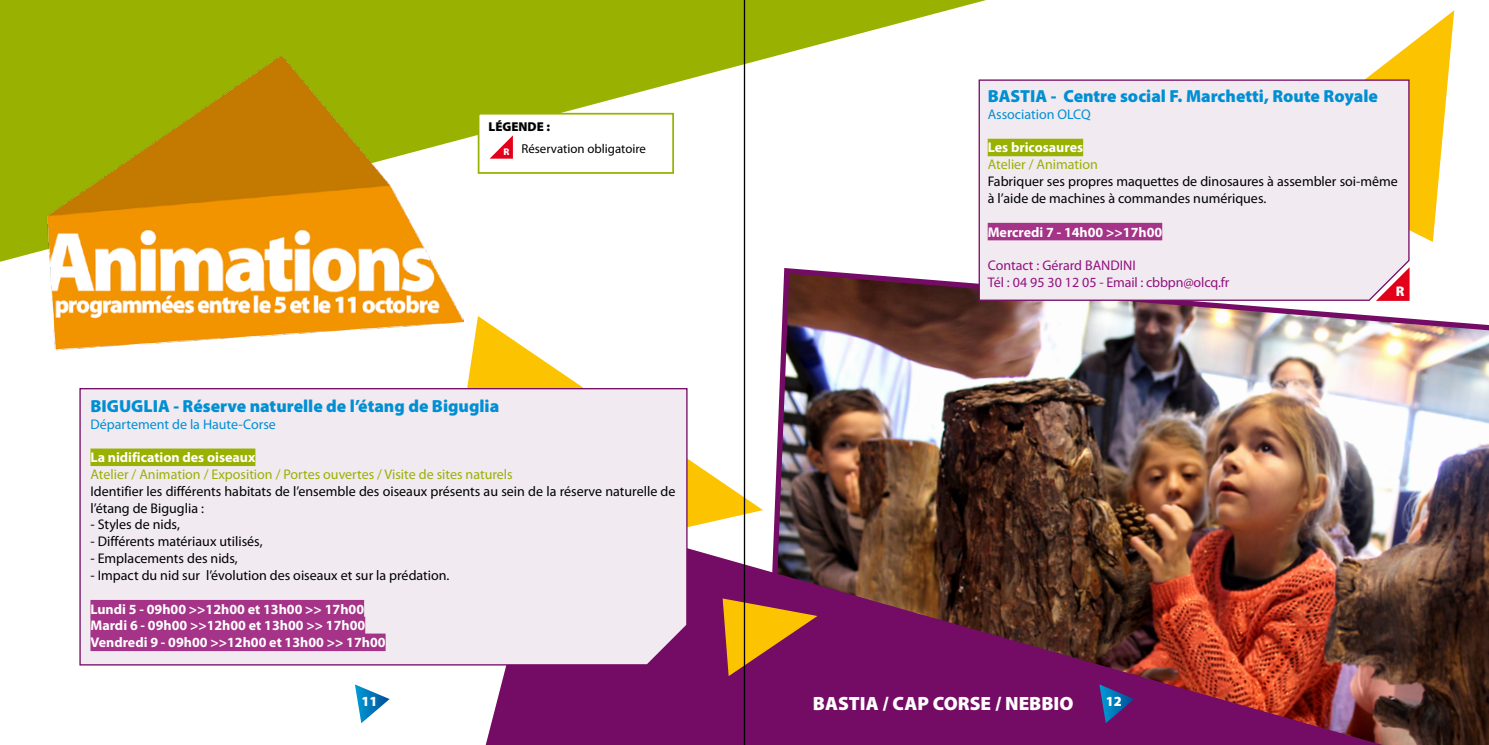
<style>
.page{position:relative;width:1489px;height:745px;background:#fff}
.page>*{position:absolute;margin:0;border:0;box-sizing:border-box;transform-origin:0 0}
.t1{font:900 19.25px "Myriad Pro";color:#fff}
.t2{font:900 17.5px "Myriad Pro";color:#008fd3}
.t3{font:14px/16.8px "Myriad Pro";color:#000}
.t4{font:700 14px/16.8px "Myriad Pro";color:#fff}
.t5{font:14px "Myriad Pro";color:#99b100}
.t6{font:14px/16.8px "Myriad Pro";color:#93117e}
.t7{font:14px "Myriad Pro";color:#008fd3}
.t8{font:900 14px "Myriad Pro";color:#fff}
.t9{font:12.95px "Myriad Pro";color:#000}
.t10{font:900 12.95px "Myriad Pro";color:#000}
.t11{font:900 9.62px "Myriad Pro";color:#fff}
</style>
<div class="page">
<svg style="left:1365px;top:11px;width:88px;height:231px"></svg>
<img style="left:774px;top:267px;width:714px;height:477px">
<svg style="left:0;top:0;width:986px;height:261px"></svg>
<img style="left:485px;top:508px;width:897px;height:236px">
<svg style="left:463px;top:316px;width:300px;height:267px"></svg>
<div style="left:977px;top:79px;width:432px;height:222px;background:#f1eaf1"></div>
<div style="left:987px;top:139px;width:96px;height:17px;background:#99b100"></div>
<div style="left:987px;top:223px;width:175px;height:17px;background:#a53488"></div>
<div style="left:79px;top:387px;width:609px;height:278px;background:#f1eaf1"></div>
<div style="left:90px;top:448px;width:165px;height:18px;background:#99b100"></div>
<div style="left:90px;top:599px;width:274px;height:18px;background:#a53488"></div>
<div style="left:90px;top:616px;width:275px;height:18px;background:#a53488"></div>
<div style="left:90px;top:633px;width:295px;height:17px;background:#a53488"></div>
<svg style="left:1375px;top:267px;width:34px;height:34px"></svg>
<div style="left:477px;top:113px;width:197px;height:61px;background:#fff;border:2px solid #99b100"></div>
<svg style="left:490px;top:135px;width:23px;height:23px"></svg>
<svg style="left:722px;top:598px;width:95px;height:77px;background:#b66533"></svg>
<img style="left:25px;top:0;width:438px;height:351px">
<svg style="left:355px;top:684px;width:34px;height:38px"></svg>
<svg style="left:1099px;top:684px;width:35px;height:38px"></svg>
<hr style="left:743px;top:0;width:2px;height:744px;background:#000">
<p class="t10" style="left:488px;top:119px;width:63px">LÉGENDE :</p>
<p class="t11" style="left:503px;top:146px;width:7px">R</p>
<p class="t9" style="left:521px;top:141px;width:126px">Réservation obligatoire</p>
<p class="t2" style="left:90px;top:395px;width:410px">BIGUGLIA - Réserve naturelle de l’étang de Biguglia</p>
<p class="t7" style="left:90px;top:415px;width:187px">Département de la Haute-Corse</p>
<p class="t4" style="left:90px;top:448px;width:166px">La nidification des oiseaux</p>
<p class="t5" style="left:90px;top:465px;width:424px">Atelier / Animation / Exposition / Portes ouvertes / Visite de sites naturels</p>
<p class="t3" style="left:90px;top:482px;width:586px">Identifier les différents habitats de l’ensemble des oiseaux présents au sein de la réserve naturelle de l’étang de Biguglia :</p>
<p class="t3" style="left:90px;top:516px;width:91px">- Styles de nids,</p>
<p class="t3" style="left:90px;top:532px;width:173px">- Différents matériaux utilisés,</p>
<p class="t3" style="left:90px;top:549px;width:149px">- Emplacements des nids,</p>
<p class="t3" style="left:90px;top:566px;width:360px">- Impact du nid sur l’évolution des oiseaux et sur la prédation.</p>
<p class="t4" style="left:90px;top:599px;width:296px">Lundi 5 - 09h00 &gt;&gt;12h00 et 13h00 &gt;&gt; 17h00<br>Mardi 6 - 09h00 &gt;&gt;12h00 et 13h00 &gt;&gt; 17h00<br>Vendredi 9 - 09h00 &gt;&gt;12h00 et 13h00 &gt;&gt; 17h00</p>
<p class="t2" style="left:987px;top:86px;width:392px">BASTIA - Centre social F. Marchetti, Route Royale</p>
<p class="t7" style="left:987px;top:105px;width:105px">Association OLCQ</p>
<p class="t4" style="left:987px;top:139px;width:97px">Les bricosaures</p>
<p class="t5" style="left:987px;top:156px;width:112px">Atelier / Animation</p>
<p class="t3" style="left:987px;top:173px;width:411px">Fabriquer ses propres maquettes de dinosaures à assembler soi-même à l’aide de machines à commandes numériques.</p>
<p class="t4" style="left:987px;top:223px;width:176px">Mercredi 7 - 14h00 &gt;&gt;17h00</p>
<p class="t6" style="left:987px;top:257px;width:243px">Contact : Gérard BANDINI<br>Tél : 04 95 30 12 05 - Email : cbbpn@olcq.fr</p>
<p class="t8" style="left:1395px;top:283px;width:10px">R</p>
<h1 class="t1" style="left:813px;top:692px;width:262px">BASTIA / CAP CORSE / NEBBIO</h1>
<p class="t8" style="left:361px;top:693px;width:18px">11</p>
<p class="t8" style="left:1105px;top:693px;width:18px">12</p>
</div>
